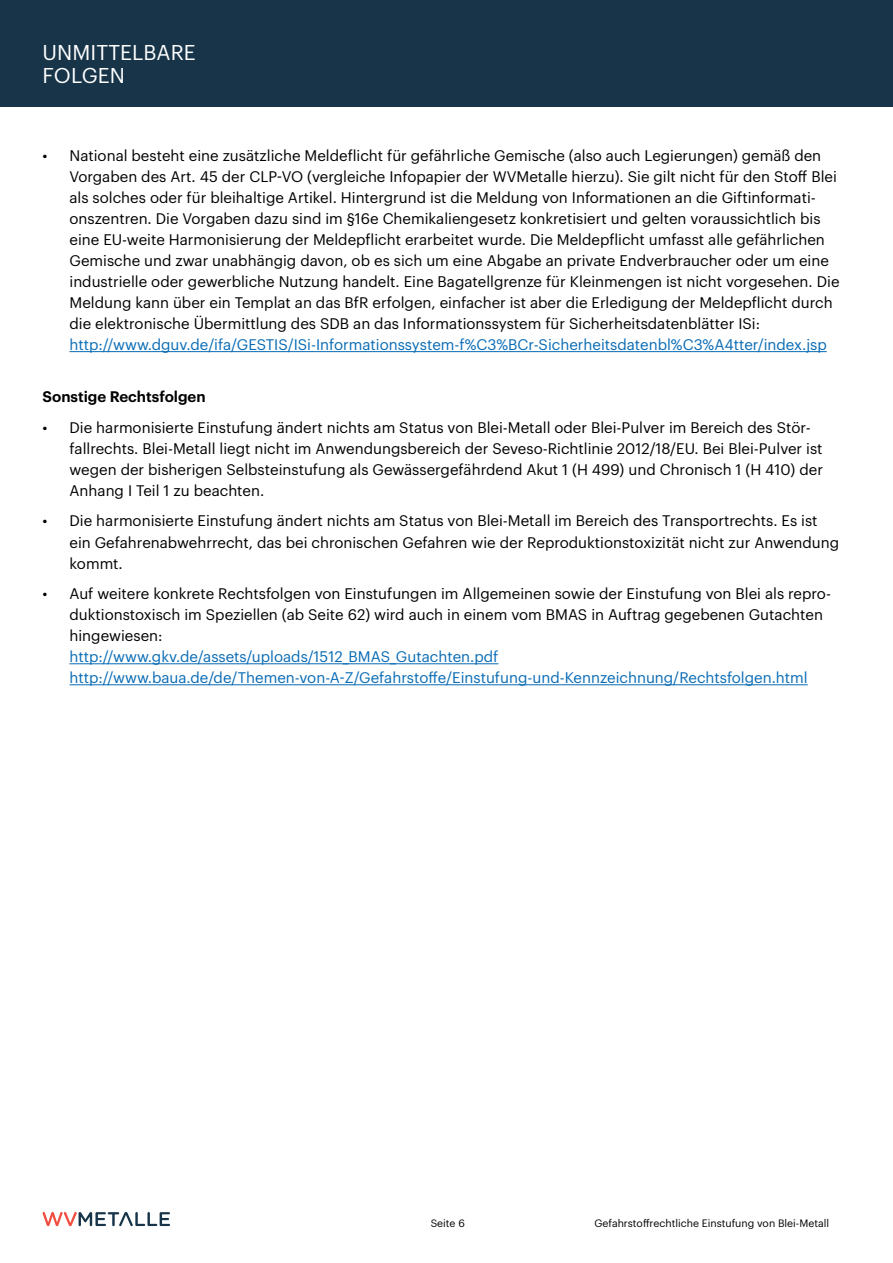
<style>
.page{position:relative;width:893px;height:1263px;background:#fff}
.page>*{position:absolute;margin:0;border:0;box-sizing:border-box;transform-origin:0 0}
.t1{font:21px/23.1px "Graphik";letter-spacing:.005em;color:#fff}
.t2{font:15px/21px "Graphik";color:#000}
.t3{font:15px/21px "Graphik";color:#086bb5}
.t4{font:600 15px "Graphik";color:#000}
.t5{font:10.5px "Graphik";color:#000}
</style>
<div class="page">
<div style="left:0;top:0;width:893px;height:106px;background:#173449"></div>
<svg style="left:43px;top:1212px;width:127px;height:14px"></svg>
<hr style="left:70px;top:351px;width:757px;height:1px;background:#086bb5">
<hr style="left:70px;top:663px;width:428px;height:1px;background:#086bb5">
<hr style="left:70px;top:684px;width:738px;height:1px;background:#086bb5">
<h1 class="t1" style="left:43px;top:39px;width:155px">UNMITTELBARE<br>FOLGEN</h1>
<p class="t2" style="left:70px;top:144px;width:771px;text-indent:-27px">• National besteht eine zusätzliche Meldeflicht für gefährliche Gemische (also auch Legierungen) gemäß den Vorgaben des Art. 45 der CLP-VO (vergleiche Infopapier der WVMetalle hierzu). Sie gilt nicht für den Stoff Blei als solches oder für bleihaltige Artikel. Hintergrund ist die Meldung von Informationen an die Giftinformati&shy;onszentren. Die Vorgaben dazu sind im §16e Chemikaliengesetz konkretisiert und gelten voraussichtlich bis eine EU-weite Harmonisierung der Meldepflicht erarbeitet wurde. Die Meldepflicht umfasst alle gefährlichen Gemische und zwar unabhängig davon, ob es sich um eine Abgabe an private Endverbraucher oder um eine industrielle oder gewerbliche Nutzung handelt. Eine Bagatellgrenze für Kleinmengen ist nicht vorgesehen. Die Meldung kann über ein Templat an das BfR erfolgen, einfacher ist aber die Erledigung der Meldepflicht durch die elektronische Übermittlung des SDB an das Informationssystem für Sicherheitsdatenblätter ISi:</p>
<p class="t3" style="left:70px;top:333px;width:759px">http://www.dguv.de/ifa/GESTIS/ISi-Informationssystem-f%C3%BCr-Sicherheitsdatenbl%C3%A4tter/index.jsp</p>
<p class="t4" style="left:43px;top:385px;width:165px">Sonstige Rechtsfolgen</p>
<p class="t2" style="left:70px;top:415px;width:755px;text-indent:-27px">• Die harmonisierte Einstufung ändert nichts am Status von Blei-Metall oder Blei-Pulver im Bereich des Stör&shy;fallrechts. Blei-Metall liegt nicht im Anwendungsbereich der Seveso-Richtlinie 2012/18/EU. Bei Blei-Pulver ist wegen der bisherigen Selbsteinstufung als Gewässergefährdend Akut 1 (H 499) und Chronisch 1 (H 410) der Anhang I Teil 1 zu beachten.</p>
<p class="t2" style="left:70px;top:509px;width:771px;text-indent:-27px">• Die harmonisierte Einstufung ändert nichts am Status von Blei-Metall im Bereich des Transportrechts. Es ist ein Gefahrenabwehrrecht, das bei chronischen Gefahren wie der Reproduktionstoxizität nicht zur Anwendung kommt.</p>
<p class="t2" style="left:70px;top:582px;width:763px;text-indent:-27px">• Auf weitere konkrete Rechtsfolgen von Einstufungen im Allgemeinen sowie der Einstufung von Blei als repro&shy;duktionstoxisch im Speziellen (ab Seite 62) wird auch in einem vom BMAS in Auftrag gegebenen Gutachten hingewiesen:</p>
<p class="t3" style="left:70px;top:645px;width:740px">http://www.gkv.de/assets/uploads/1512_BMAS_Gutachten.pdf http://www.baua.de/de/Themen-von-A-Z/Gefahrstoffe/Einstufung-und-Kennzeichnung/Rechtsfolgen.html</p>
<p class="t5" style="left:431px;top:1215px;width:36px">Seite 6</p>
<p class="t5" style="left:594px;top:1215px;width:236px">Gefahrstoffrechtliche Einstufung von Blei-Metall</p>
</div>
